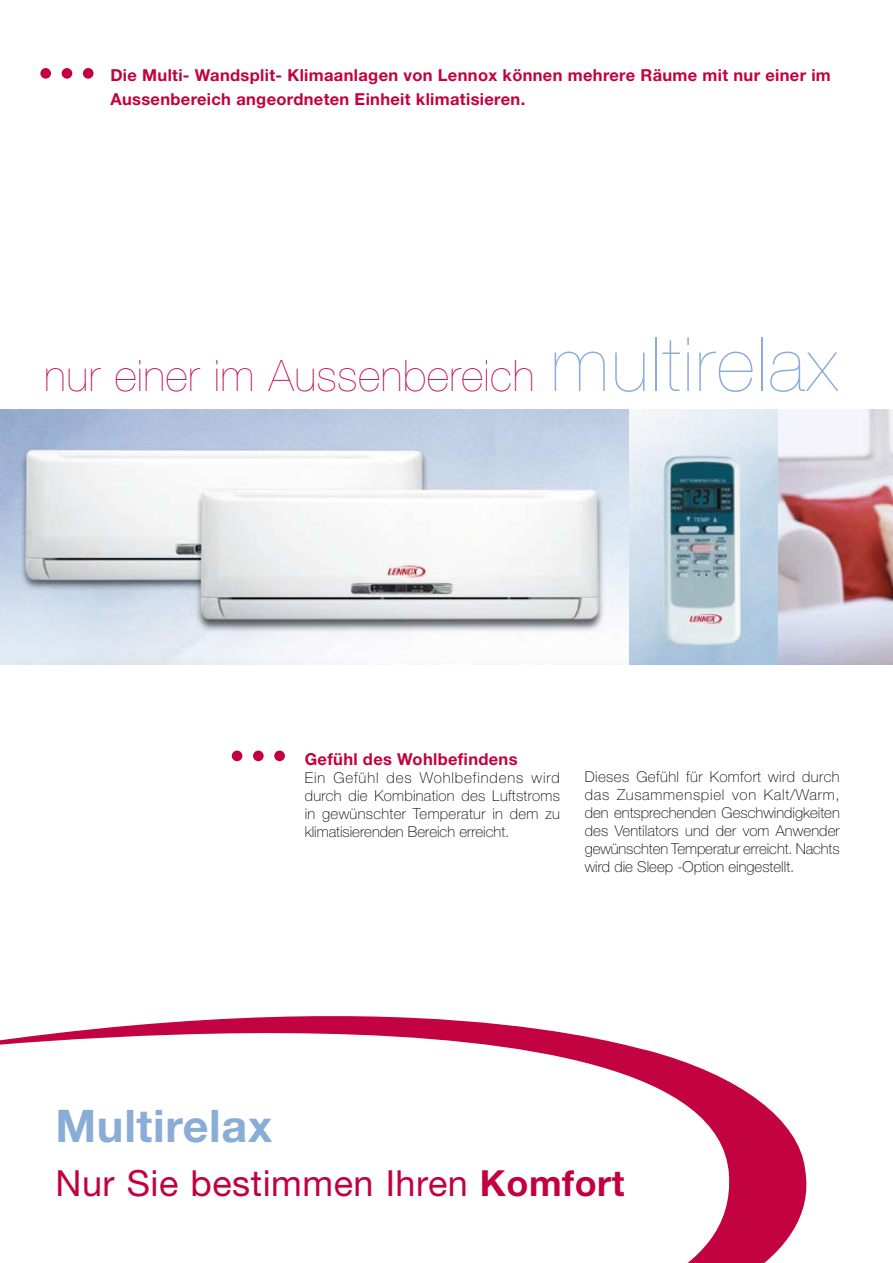
<style>
.page{position:relative;width:893px;height:1263px;background:#fff}
.page>*{position:absolute;margin:0;border:0;box-sizing:border-box;transform-origin:0 0}
.t1{font:700 45px "Helvetica Neue";letter-spacing:.015em;color:#8aadd7}
.t2{font:200 43.5px "Helvetica Neue";letter-spacing:.015em;color:#c3003f}
.t3{font:36px "Helvetica Neue";letter-spacing:.015em;color:#c3003f}
.t4{font:700 16.5px/24px "Helvetica Neue";letter-spacing:.02em;color:#c3003f}
.t5{font:100 15px/18px "Helvetica Neue";color:#000;text-align:justify}
.s1{font-size:75px;color:#8aadd7}
.s2{font-weight:700}
</style>
<div class="page">
<svg style="left:0;top:1016px;width:807px;height:247px"></svg>
<div style="left:40px;top:68px;width:11px;height:11px;background:#c3003f;border-radius:50%"></div>
<div style="left:62px;top:68px;width:10px;height:11px;background:#c3003f;border-radius:50%"></div>
<div style="left:83px;top:68px;width:11px;height:11px;background:#c3003f;border-radius:50%"></div>
<img style="left:777px;top:409px;width:116px;height:255px">
<img style="left:0;top:409px;width:777px;height:255px">
<div style="left:232px;top:750px;width:10px;height:11px;background:#c3003f;border-radius:50%"></div>
<div style="left:253px;top:750px;width:11px;height:11px;background:#c3003f;border-radius:50%"></div>
<div style="left:274px;top:750px;width:11px;height:11px;background:#c3003f;border-radius:50%"></div>
<p class="t4" style="left:110px;top:63px;width:722px">Die Multi- Wandsplit- Klimaanlagen von Lennox können mehrere Räume mit nur einer im<br>Aussenbereich angeordneten Einheit klimatisieren.</p>
<h2 class="t2" style="left:44px;top:350px;width:795px">nur einer im Aussenbereich <span class="s1">multirelax</span></h2>
<p class="t4" style="left:305px;top:746px;width:214px">Gefühl des Wohlbefindens</p>
<p class="t5" style="left:305px;top:768px;width:257px">Ein Gefühl des Wohlbefindens wird durch die Kombination des Luftstroms in gewünschter Temperatur in dem zu klimatisierenden Bereich erreicht.</p>
<p class="t5" style="left:585px;top:768px;width:257px">Dieses Gefühl für Komfort wird durch das Zusammenspiel von Kalt/Warm, den entsprechenden Geschwindigkeiten des Ventilators und der vom Anwender gewünschten Temperatur erreicht. Nachts wird die Sleep -Option eingestellt.</p>
<h1 class="t1" style="left:56px;top:1098px;width:218px">Multirelax</h1>
<h3 class="t3" style="left:56px;top:1162px;width:570px">Nur Sie bestimmen Ihren <span class="s2">Komfort</span></h3>
</div>
